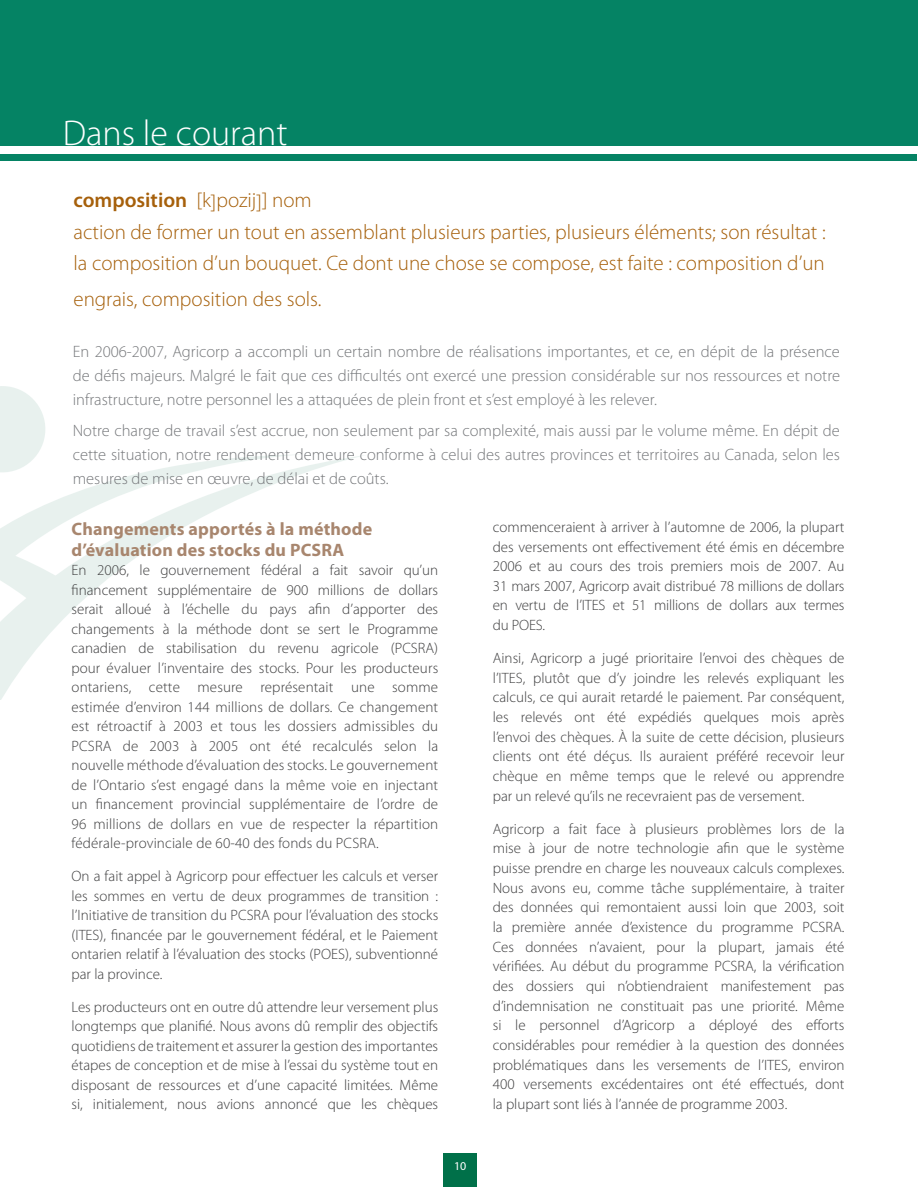
<style>
.page{position:relative;width:918px;height:1188px;background:#fff}
.page>*{position:absolute;margin:0;border:0;box-sizing:border-box;transform-origin:0 0}
.t1{font:300 36px "Myriad Pro";color:#fff}
.t2{font:300 21px/31.5px "Myriad Pro";color:#a6600b}
.Financial_Headings{font:700 18px/21px "Myriad Pro";letter-spacing:.01em;color:#a8866e}
.Body_subparagraph{font:300 16.5px/24px "Myriad Pro";color:#76787b;text-align:justify}
.body_copy{font:300 15px/19.6px "Myriad Pro";color:#3e3e3f;text-align:justify}
.t3{font:12px "Myriad Pro";color:#fff}
.s1{font-weight:600}
</style>
<div class="page">
<div style="left:443px;top:1154px;width:34px;height:33px;background:#007049"></div>
<div style="left:0;top:0;width:918px;height:145px;background:#058364"></div>
<div style="left:1px;top:154px;width:916px;height:7px;background:#058364"></div>
<svg style="left:0;top:455px;width:363px;height:244px"></svg>
<svg style="left:0;top:386px;width:304px;height:228px"></svg>
<p class="t1" style="left:63px;top:113px;width:226px">Dans le courant</p>
<p class="t2" style="left:74px;top:185px;width:240px"><span class="s1">composition</span> [k]pozij]] nom</p>
<p class="t2" style="left:73px;top:216px;width:754px">action de former un tout en assemblant plusieurs parties, plusieurs éléments; son résultat : la composition d’un bouquet. Ce dont une chose se compose, est faite : composition d’un</p>
<p class="t2" style="left:73px;top:284px;width:250px">engrais, composition des sols.</p>
<p class="Body_subparagraph" style="left:73px;top:340px;width:769px">En 2006-2007, Agricorp a accompli un certain nombre de réalisations importantes, et ce, en dépit de la présence de défis majeurs. Malgré le fait que ces difficultés ont exercé une pression considérable sur nos ressources et notre infrastructure, notre personnel les a attaquées de plein front et s’est employé à les relever.</p>
<p class="Body_subparagraph" style="left:73px;top:419px;width:769px">Notre charge de travail s’est accrue, non seulement par sa complexité, mais aussi par le volume même. En dépit de cette situation, notre rendement demeure conforme à celui des autres provinces et territoires au Canada, selon les mesures de mise en œuvre, de délai et de coûts.</p>
<p class="Financial_Headings" style="left:72px;top:518px;width:302px">Changements apportés à la méthode d’évaluation des stocks du PCSRA</p>
<p class="body_copy" style="left:72px;top:561px;width:368px">En 2006, le gouvernement fédéral a fait savoir qu’un financement supplémentaire de 900 millions de dollars serait alloué à l’échelle du pays afin d’apporter des changements à la méthode dont se sert le Programme canadien de stabilisation du revenu agricole (PCSRA) pour évaluer l’inventaire des stocks. Pour les producteurs ontariens, cette mesure représentait une somme estimée d’environ 144 millions de dollars. Ce changement est rétroactif à 2003 et tous les dossiers admissibles du PCSRA de 2003 à 2005 ont été recalculés selon la nouvelle méthode d’évaluation des stocks. Le gouvernement de l’Ontario s’est engagé dans la même voie en injectant un financement provincial supplémentaire de l’ordre de 96 millions de dollars en vue de respecter la répartition fédérale-provinciale de 60-40 des fonds du PCSRA.</p>
<p class="body_copy" style="left:72px;top:867px;width:368px">On a fait appel à Agricorp pour effectuer les calculs et verser les sommes en vertu de deux programmes de transition : l’Initiative de transition du PCSRA pour l’évaluation des stocks (ITES), financée par le gouvernement fédéral, et le Paiement ontarien relatif à l’évaluation des stocks (POES), subventionné par la province.</p>
<p class="body_copy" style="left:72px;top:997px;width:368px">Les producteurs ont en outre dû attendre leur versement plus longtemps que planifié. Nous avons dû remplir des objectifs quotidiens de traitement et assurer la gestion des importantes étapes de conception et de mise à l’essai du système tout en disposant de ressources et d’une capacité limitées. Même si, initialement, nous avions annoncé que les chèques</p>
<p class="body_copy" style="left:493px;top:517px;width:353px">commenceraient à arriver à l’automne de 2006, la plupart des versements ont effectivement été émis en décembre 2006 et au cours des trois premiers mois de 2007. Au 31 mars 2007, Agricorp avait distribué 78 millions de dollars en vertu de l’ITES et 51 millions de dollars aux termes du POES.</p>
<p class="body_copy" style="left:493px;top:649px;width:353px">Ainsi, Agricorp a jugé prioritaire l’envoi des chèques de l’ITES, plutôt que d’y joindre les relevés expliquant les calculs, ce qui aurait retardé le paiement. Par conséquent, les relevés ont été expédiés quelques mois après l’envoi des chèques. À la suite de cette décision, plusieurs clients ont été déçus. Ils auraient préféré recevoir leur chèque en même temps que le relevé ou apprendre par un relevé qu’ils ne recevraient pas de versement.</p>
<p class="body_copy" style="left:493px;top:819px;width:353px">Agricorp a fait face à plusieurs problèmes lors de la mise à jour de notre technologie afin que le système puisse prendre en charge les nouveaux calculs complexes.<br>Nous avons eu, comme tâche supplémentaire, à traiter des données qui remontaient aussi loin que 2003, soit la première année d’existence du programme PCSRA.<br>Ces données n’avaient, pour la plupart, jamais été vérifiées. Au début du programme PCSRA, la vérification des dossiers qui n’obtiendraient manifestement pas d’indemnisation ne constituait pas une priorité. Même si le personnel d’Agricorp a déployé des efforts considérables pour remédier à la question des données problématiques dans les versements de l’ITES, environ 400 versements excédentaires ont été effectués, dont la plupart sont liés à l’année de programme 2003.</p>
<p class="t3" style="left:454px;top:1159px;width:14px">10</p>
</div>
